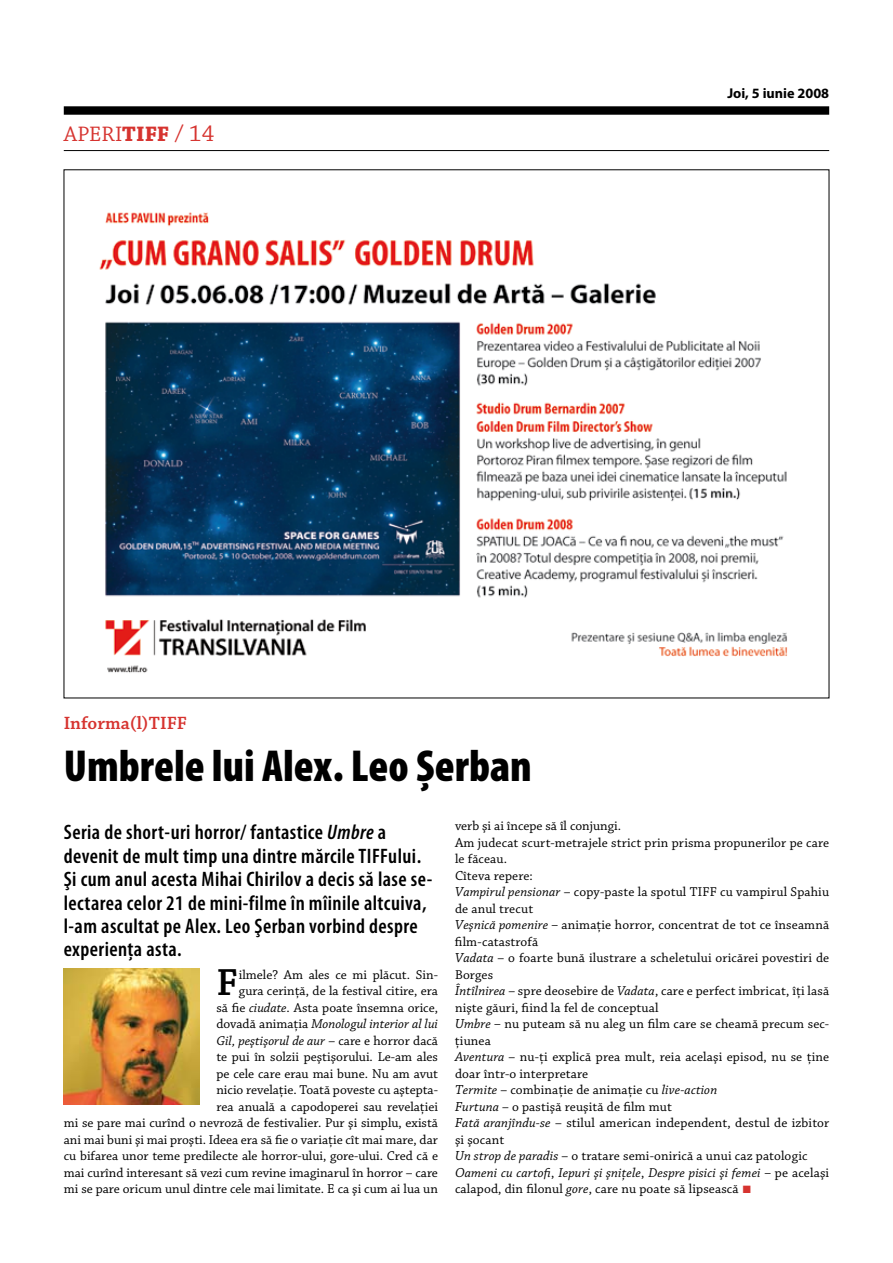
<style>
.page{position:relative;width:893px;height:1263px;background:#fff}
.page>*{position:absolute;margin:0;border:0;box-sizing:border-box;transform-origin:0 0}
.t1{font:900 condensed 45px "Myriad Pro";color:#000}
.t2{font:600 39.75px "Chaparral Pro";color:#000}
.t3{font:22.05px "Chaparral Pro";letter-spacing:.005em;color:#d6332f}
.t4{font:600 condensed 21px/23.4px "Myriad Pro";letter-spacing:.02em;color:#000}
.t5{font:600 18.75px "Chaparral Pro";color:#d6332f}
.t6{font:700 14.25px "Myriad Pro";color:#000}
.t7{font:13.5px/16.5px "Chaparral Pro";letter-spacing:.005em;color:#000;text-align:right}
.s1{font-weight:700}
.s2{font-size:24px}
.s3{font-size:13.8px}
.s4{font-style:italic;font-size:13.8px}
.s5{font-style:italic}
.s6{font-family:"Klavika";font-size:15px;color:#d6332f}
</style>
<div class="page">
<div style="left:64px;top:106px;width:765px;height:9px;background:#000"></div>
<hr style="left:64px;top:150px;width:765px;height:1px;background:#000">
<img style="left:99px;top:212px;width:689px;height:461px">
<img style="left:64px;top:969px;width:135px;height:135px">
<h3 class="t3" style="left:64px;top:121px;width:152px">APERI<span class="s1">TIFF</span> <span class="s2">/ 14</span></h3>
<p class="t6" style="left:727px;top:83px;width:103px">Joi, 5 iunie 2008</p>
<h3 class="t5" style="left:64px;top:712px;width:125px">Informa(l)TIFF</h3>
<h1 class="t1" style="left:64px;top:737px;width:470px">Umbrele lui Alex. Leo Șerban</h1>
<p class="t7" style="left:455px;top:818px;width:376px;text-align:left">verb şi ai începe să îl conjungi.<br><span class="s3">A</span>m judecat scurt-metrajele strict prin prisma propunerilor pe care le făceau.<br><span class="s3">C</span>îteva repere:<br><span class="s4">V</span><span class="s5">ampirul pensionar</span> – copy-paste la spotul TIFF cu vampirul Spahiu de anul trecut<br><span class="s4">V</span><span class="s5">eşnică pomenire –</span> animaţie horror, concentrat de tot ce înseamnă film-catastrofă<br><span class="s4">V</span><span class="s5">adata</span> – o foarte bună ilustrare a scheletului oricărei povestiri de Borges<br><span class="s4">Î</span><span class="s5">ntîlnirea</span> – spre deosebire de <span class="s5">Vadata</span>, care e perfect imbricat, îţi lasă nişte găuri, fiind la fel de conceptual<br><span class="s4">U</span><span class="s5">mbre –</span> nu puteam să nu aleg un film care se cheamă precum sec&shy;ţiunea<br><span class="s4">A</span><span class="s5">ventura</span> – nu-ţi explică prea mult, reia acelaşi episod, nu se ţine doar într-o interpretare<br><span class="s4">T</span><span class="s5">ermite</span> – combinaţie de animaţie cu <span class="s5">live-action<br></span><span class="s4">F</span><span class="s5">urtuna</span> – o pastişă reuşită de film mut<br><span class="s4">F</span><span class="s5">ată aranjîndu-se</span> – stilul american independent, destul de izbitor şi şocant<br><span class="s4">U</span><span class="s5">n strop de paradis</span> – o tratare semi-onirică a unui caz patologic <span class="s4">O</span><span class="s5">ameni cu cartofi</span>, <span class="s5">Iepuri şi şniţele</span>, <span class="s5">Despre pisici şi femei –</span> pe acelaşi calapod, din filonul <span class="s5">gore</span>, care nu poate să lipsească <span class="s6">•</span></p>
<p class="t4" style="left:64px;top:820px;width:370px">Seria de short-uri horror/ fantastice <span class="s5">Umbre</span> a devenit de mult timp una dintre mărcile TIFFului.<br>Şi cum anul acesta Mihai Chirilov a decis să lase se&shy;lectarea celor 21 de mini-filme în mîinile altcuiva, l-am ascultat pe Alex. Leo Şerban vorbind despre experienţa asta.</p>
<p class="t7" style="left:64px;top:967px;width:376px">ilmele? Am ales ce mi plăcut. Sin-<br>gura cerinţă, de la festival citire, era<br>să fie <span class="s5">ciudate</span>. Asta poate însemna orice,<br>dovadă animaţia <span class="s5">Monologul interior al lui<br>Gil, peştişorul de aur</span> – care e horror dacă<br>te pui în solzii peştişorului. Le-am ales<br>pe cele care erau mai bune. Nu am avut<br>nicio revelaţie. Toată poveste cu aştepta-<br>rea anuală a capodoperei sau revelaţiei<br>mi se pare mai curînd o nevroză de festivalier. Pur şi simplu, există ani mai buni şi mai proşti. Ideea era să fie o variaţie cît mai mare, dar cu bifarea unor teme predilecte ale horror-ului, gore-ului. Cred că e mai curînd interesant să vezi cum revine imaginarul în horror – care mi se pare oricum unul dintre cele mai limitate. E ca şi cum ai lua un</p>
<h2 class="t2" style="left:216px;top:960px;width:23px">F</h2>
</div>
